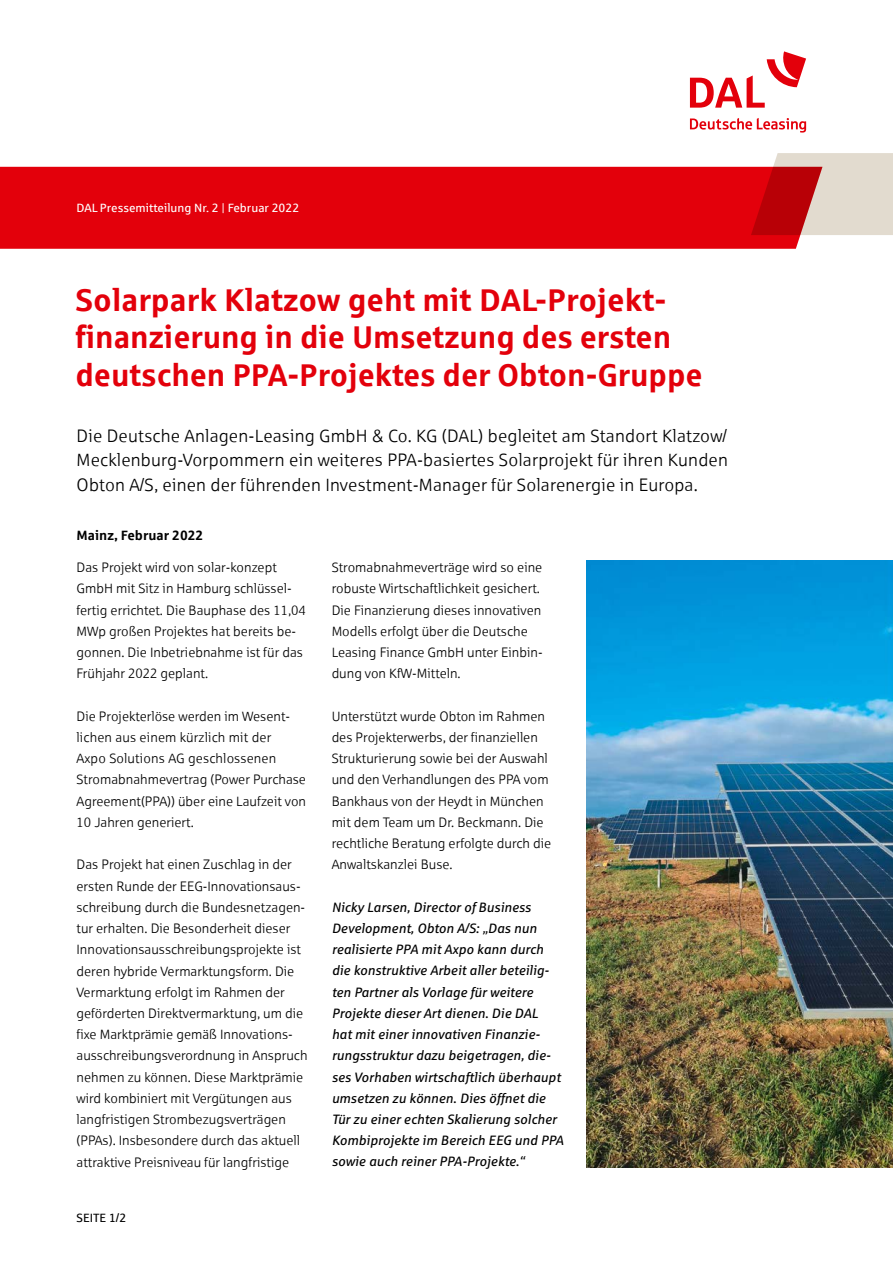
<style>
.page{position:relative;width:893px;height:1263px;background:#fff}
.page>*{position:absolute;margin:0;border:0;box-sizing:border-box;transform-origin:0 0}
.t1{font:700 31.5px/37.8px "Sparkasse Rg";letter-spacing:-.005em;color:#e3000b}
.t2{font:17.7px/24.2px "Sparkasse Lt";letter-spacing:.01em;color:#000;text-align:justify}
.t3{font:13.5px/21.1px "Sparkasse Lt";color:#000}
.t4{font:italic 13.5px/21.1px "Sparkasse Rg";color:#000}
.t5{font:700 13.5px "Sparkasse Rg";color:#000}
.t6{font:12px "Sparkasse Rg";color:#fff}
.t7{font:12px "Sparkasse Rg";color:#000}
</style>
<div class="page">
<div style="left:0;top:167px;width:801px;height:82px;background:#e3000b"></div>
<svg style="left:751px;top:153px;width:142px;height:82px"></svg>
<svg style="left:690px;top:118px;width:116px;height:15px"></svg>
<svg style="left:690px;top:51px;width:116px;height:57px"></svg>
<img style="left:587px;top:561px;width:306px;height:606px">
<p class="t6" style="left:77px;top:200px;width:224px">DAL Pressemitteilung Nr. 2 | Februar 2022</p>
<h1 class="t1" style="left:75px;top:279px;width:629px">Solarpark Klatzow geht mit DAL-Projekt&shy;finanzierung in die Umsetzung des ersten deutschen PPA-Projektes der Obton-Gruppe</h1>
<p class="t2" style="left:77px;top:424px;width:653px">Die Deutsche Anlagen-Leasing GmbH &amp; Co. KG (DAL) begleitet am Standort Klatzow/ Mecklenburg-Vorpommern ein weiteres PPA-basiertes Solarprojekt für ihren Kunden Obton A/S, einen der führenden Investment-Manager für Solarenergie in Europa.</p>
<p class="t5" style="left:77px;top:527px;width:128px">Mainz, Februar 2022</p>
<p class="t3" style="left:77px;top:557px;width:231px">Das Projekt wird von solar-konzept GmbH mit Sitz in Hamburg schlüssel&shy;fertig errichtet. Die Bauphase des 11,04<br>MWp großen Projektes hat bereits be&shy;gonnen. Die Inbetriebnahme ist für das Frühjahr 2022 geplant.</p>
<p class="t3" style="left:77px;top:705px;width:231px">Die Projekterlöse werden im Wesent&shy;lichen aus einem kürzlich mit der<br>Axpo Solutions AG geschlossenen Stromabnahmevertrag (Power Purchase Agreement(PPA)) über eine Laufzeit von 10 Jahren generiert.</p>
<p class="t3" style="left:77px;top:854px;width:232px">Das Projekt hat einen Zuschlag in der ersten Runde der EEG-Innovationsaus&shy;schreibung durch die Bundesnetzagen&shy;tur erhalten. Die Besonderheit dieser Innovationsausschreibungsprojekte ist deren hybride Vermarktungsform. Die Vermarktung erfolgt im Rahmen der geförderten Direktvermarktung, um die fixe Marktprämie gemäß Innovations&shy;ausschreibungsverordnung in Anspruch nehmen zu können. Diese Marktprämie wird kombiniert mit Vergütungen aus langfristigen Strombezugsverträgen (PPAs). Insbesondere durch das aktuell attraktive Preisniveau für langfristige</p>
<p class="t7" style="left:77px;top:1210px;width:51px">SEITE 1/2</p>
<p class="t3" style="left:332px;top:557px;width:212px">Stromabnahmeverträge wird so eine robuste Wirtschaftlichkeit gesichert.<br>Die Finanzierung dieses innovativen Modells erfolgt über die Deutsche Leasing Finance GmbH unter Einbin&shy;dung von KfW-Mitteln.</p>
<p class="t3" style="left:332px;top:705px;width:221px">Unterstützt wurde Obton im Rahmen des Projekterwerbs, der finanziellen Strukturierung sowie bei der Auswahl und den Verhandlungen des PPA vom Bankhaus von der Heydt in München mit dem Team um Dr. Beckmann. Die rechtliche Beratung erfolgte durch die Anwaltskanzlei Buse.</p>
<p class="t4" style="left:332px;top:896px;width:233px">Nicky Larsen, Director of Business Development, Obton A/S: „Das nun realisierte PPA mit Axpo kann durch die konstruktive Arbeit aller beteilig&shy;ten Partner als Vorlage für weitere Projekte dieser Art dienen. Die DAL<br>hat mit einer innovativen Finanzie&shy;rungsstruktur dazu beigetragen, die&shy;ses Vorhaben wirtschaftlich überhaupt umsetzen zu können. Dies öffnet die Tür zu einer echten Skalierung solcher Kombiprojekte im Bereich EEG und PPA sowie auch reiner PPA-Projekte.“</p>
</div>
